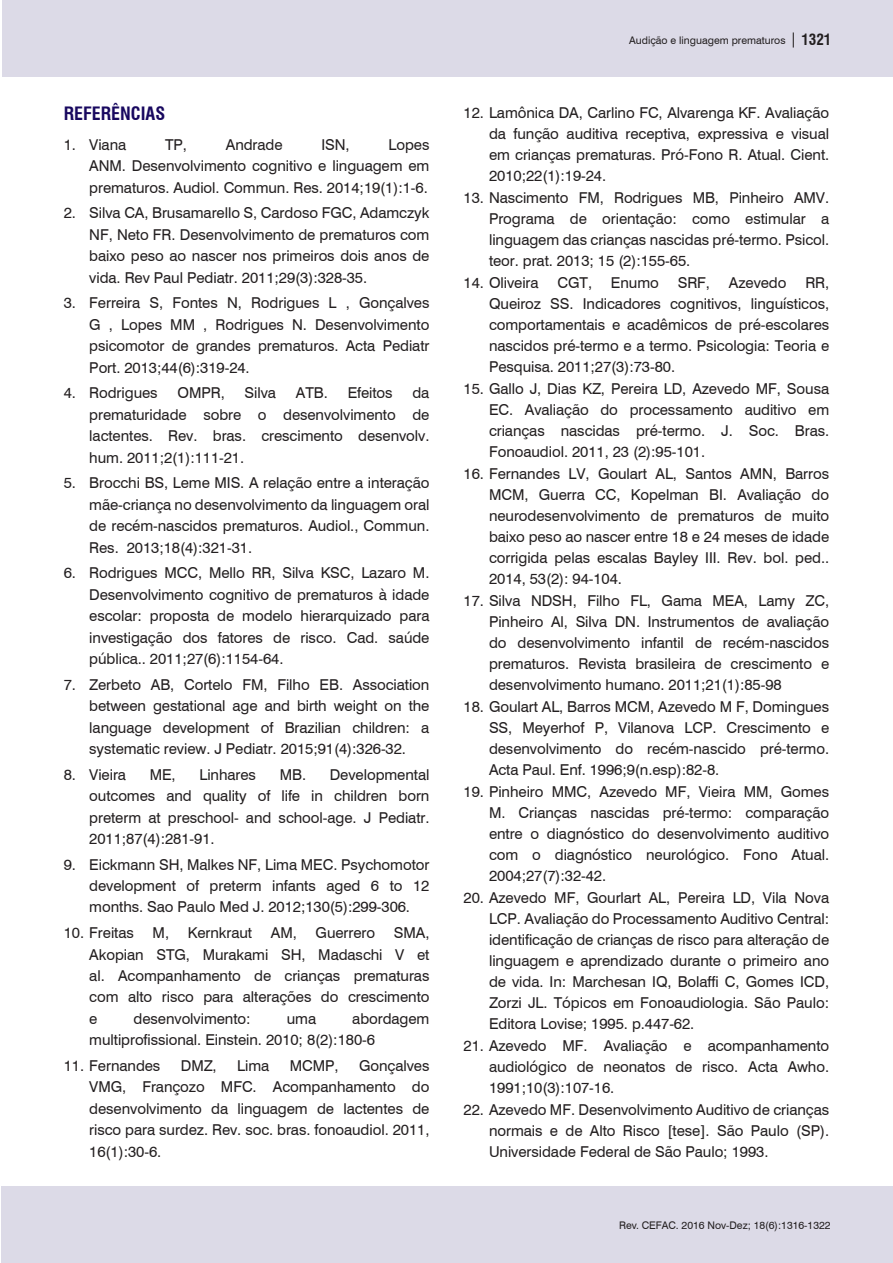
<style>
.page{position:relative;width:893px;height:1263px;background:#fff}
.page>*{position:absolute;margin:0;border:0;box-sizing:border-box;transform-origin:0 0}
.Nivel_1{font:700 condensed 18px "Swiss 721 BT";color:#18085f}
.Referencias{font:15px/21px "Swiss 721 BT";letter-spacing:-.005em;color:#231f20;text-align:justify}
.t1{font:10.5px "Swiss 721 BT";color:#231f20}
.s1{font-size:15px}
.s2{font-weight:700;font-stretch:condensed;font-size:15px}
</style>
<div class="page">
<div style="left:1px;top:1186px;width:892px;height:77px;background:#dcdae7"></div>
<div style="left:2px;top:0;width:891px;height:77px;background:#dcdae7"></div>
<p class="Nivel_1" style="left:64px;top:103px;width:103px">REFERÊNCIAS</p>
<p class="Referencias" style="left:64px;top:133px;width:64px">1. Viana</p>
<p class="Referencias" style="left:165px;top:133px;width:23px">TP,</p>
<p class="Referencias" style="left:226px;top:133px;width:58px">Andrade</p>
<p class="Referencias" style="left:321px;top:133px;width:30px">ISN,</p>
<p class="Referencias" style="left:89px;top:133px;width:342px;line-height:21.5px;text-indent:299px">Lopes ANM. Desenvolvimento cognitivo e linguagem em prematuros. Audiol. Commun. Res. 2014;19(1):1-6.</p>
<p class="Referencias" style="left:89px;top:202px;width:342px;line-height:21.5px;text-indent:-26px">2. Silva CA, Brusamarello S, Cardoso FGC, Adamczyk NF, Neto FR. Desenvolvimento de prematuros com baixo peso ao nascer nos primeiros dois anos de vida. Rev Paul Pediatr. 2011;29(3):328-35.</p>
<p class="Referencias" style="left:89px;top:292px;width:342px;line-height:21.5px;text-indent:-26px">3. Ferreira S, Fontes N, Rodrigues L , Gonçalves G , Lopes MM , Rodrigues N. Desenvolvimento psicomotor de grandes prematuros. Acta Pediatr Port. 2013;44(6):319-24.</p>
<p class="Referencias" style="left:64px;top:382px;width:95px">4. Rodrigues</p>
<p class="Referencias" style="left:178px;top:382px;width:49px">OMPR,</p>
<p class="Referencias" style="left:245px;top:382px;width:33px">Silva</p>
<p class="Referencias" style="left:296px;top:382px;width:33px">ATB.</p>
<p class="Referencias" style="left:348px;top:382px;width:47px">Efeitos</p>
<p class="Referencias" style="left:89px;top:382px;width:342px;line-height:21.5px;text-indent:323px">da prematuridade sobre o desenvolvimento de lactentes. Rev. bras. crescimento desenvolv. hum. 2011;2(1):111-21.</p>
<p class="Referencias" style="left:89px;top:472px;width:342px;line-height:21.5px;text-indent:-26px">5. Brocchi BS, Leme MIS. A relação entre a interação mãe-criança no desenvolvimento da linguagem oral de recém-nascidos prematuros. Audiol., Commun.<br>Res. 2013;18(4):321-31.</p>
<p class="Referencias" style="left:89px;top:562px;width:342px;line-height:21.5px;text-indent:-26px">6. Rodrigues MCC, Mello RR, Silva KSC, Lazaro M.<br>Desenvolvimento cognitivo de prematuros à idade escolar: proposta de modelo hierarquizado para investigação dos fatores de risco. Cad. saúde pública.. 2011;27(6):1154-64.</p>
<p class="Referencias" style="left:89px;top:673px;width:342px;line-height:21.5px;text-indent:-26px">7. Zerbeto AB, Cortelo FM, Filho EB. Association between gestational age and birth weight on the language development of Brazilian children: a systematic review. J Pediatr. 2015;91(4):326-32.</p>
<p class="Referencias" style="left:64px;top:763px;width:64px">8. Vieira</p>
<p class="Referencias" style="left:150px;top:763px;width:27px">ME,</p>
<p class="Referencias" style="left:199px;top:763px;width:58px">Linhares</p>
<p class="Referencias" style="left:89px;top:763px;width:342px;line-height:21.5px;text-indent:190px">MB. Developmental outcomes and quality of life in children born preterm at preschool- and school-age. J Pediatr.<br>2011;87(4):281-91.</p>
<p class="Referencias" style="left:89px;top:853px;width:342px;line-height:21.5px;text-indent:-26px">9. Eickmann SH, Malkes NF, Lima MEC. Psychomotor development of preterm infants aged 6 to 12 months. Sao Paulo Med J. 2012;130(5):299-306.</p>
<p class="Referencias" style="left:89px;top:921px;width:342px;line-height:21.5px;text-indent:-26px">10. Freitas M, Kernkraut AM, Guerrero SMA, Akopian STG, Murakami SH, Madaschi V et al. Acompanhamento de crianças prematuras com alto risco para alterações do crescimento e</p>
<p class="Referencias" style="left:89px;top:1007px;width:342px;line-height:21.5px;text-indent:263px">abordagem multiprofissional. Einstein. 2010; 8(2):180-6</p>
<p class="Referencias" style="left:64px;top:1054px;width:98px">11. Fernandes</p>
<p class="Referencias" style="left:181px;top:1054px;width:37px">DMZ,</p>
<p class="Referencias" style="left:237px;top:1054px;width:34px">Lima</p>
<p class="Referencias" style="left:290px;top:1054px;width:50px">MCMP,</p>
<p class="Referencias" style="left:134px;top:1007px;width:119px">desenvolvimento:</p>
<p class="Referencias" style="left:287px;top:1007px;width:31px">uma</p>
<p class="Referencias" style="left:89px;top:1054px;width:342px;line-height:21.5px;text-indent:270px">Gonçalves VMG, Françozo MFC. Acompanhamento do desenvolvimento da linguagem de lactentes de risco para surdez. Rev. soc. bras. fonoaudiol. 2011, 16(1):30-6.</p>
<p class="t1" style="left:629px;top:33px;width:204px">Audição e linguagem prematuros <span class="s1">|</span> <span class="s2">1321</span></p>
<p class="Referencias" style="left:489px;top:101px;width:342px;text-indent:-26px">12. Lamônica DA, Carlino FC, Alvarenga KF. Avaliação da função auditiva receptiva, expressiva e visual em crianças prematuras. Pró-Fono R. Atual. Cient.<br>2010;22(1):19-24.</p>
<p class="Referencias" style="left:489px;top:186px;width:342px;text-indent:-26px">13. Nascimento FM, Rodrigues MB, Pinheiro AMV.<br>Programa de orientação: como estimular a linguagem das crianças nascidas pré-termo. Psicol. teor. prat. 2013; 15 (2):155-65.</p>
<p class="Referencias" style="left:463px;top:271px;width:77px">14. Oliveira</p>
<p class="Referencias" style="left:557px;top:271px;width:36px">CGT,</p>
<p class="Referencias" style="left:611px;top:271px;width:49px">Enumo</p>
<p class="Referencias" style="left:678px;top:271px;width:34px">SRF,</p>
<p class="Referencias" style="left:729px;top:271px;width:59px">Azevedo</p>
<p class="Referencias" style="left:489px;top:271px;width:342px;text-indent:316px">RR, Queiroz SS. Indicadores cognitivos, linguísticos, comportamentais e acadêmicos de pré-escolares nascidos pré-termo e a termo. Psicologia: Teoria e Pesquisa. 2011;27(3):73-80.</p>
<p class="Referencias" style="left:489px;top:377px;width:342px;text-indent:-26px">15. Gallo J, Dias KZ, Pereira LD, Azevedo MF, Sousa EC. Avaliação do processamento auditivo em crianças nascidas pré-termo. J. Soc. Bras.<br>Fonoaudiol. 2011, 23 (2):95-101.</p>
<p class="Referencias" style="left:489px;top:462px;width:342px;text-indent:-26px">16. Fernandes LV, Goulart AL, Santos AMN, Barros MCM, Guerra CC, Kopelman BI. Avaliação do neurodesenvolvimento de prematuros de muito baixo peso ao nascer entre 18 e 24 meses de idade corrigida pelas escalas Bayley III. Rev. bol. ped..<br>2014, 53(2): 94-104.</p>
<p class="Referencias" style="left:489px;top:589px;width:342px;text-indent:-26px">17. Silva NDSH, Filho FL, Gama MEA, Lamy ZC, Pinheiro Al, Silva DN. Instrumentos de avaliação do desenvolvimento infantil de recém-nascidos prematuros. Revista brasileira de crescimento e desenvolvimento humano. 2011;21(1):85-98</p>
<p class="Referencias" style="left:489px;top:695px;width:342px;text-indent:-26px">18. Goulart AL, Barros MCM, Azevedo M F, Domingues SS, Meyerhof P, Vilanova LCP. Crescimento e desenvolvimento do recém-nascido pré-termo.<br>Acta Paul. Enf. 1996;9(n.esp):82-8.</p>
<p class="Referencias" style="left:489px;top:780px;width:342px;text-indent:-26px">19. Pinheiro MMC, Azevedo MF, Vieira MM, Gomes M. Crianças nascidas pré-termo: comparação entre o diagnóstico do desenvolvimento auditivo com o diagnóstico neurológico. Fono Atual.<br>2004;27(7):32-42.</p>
<p class="Referencias" style="left:489px;top:886px;width:342px;text-indent:-26px">20. Azevedo MF, Gourlart AL, Pereira LD, Vila Nova LCP. Avaliação do Processamento Auditivo Central: identificação de crianças de risco para alteração de linguagem e aprendizado durante o primeiro ano de vida. In: Marchesan IQ, Bolaffi C, Gomes ICD, Zorzi JL. Tópicos em Fonoaudiologia. São Paulo:<br>Editora Lovise; 1995. p.447-62.</p>
<p class="Referencias" style="left:489px;top:1034px;width:342px;text-indent:-26px">21. Azevedo MF. Avaliação e acompanhamento audiológico de neonatos de risco. Acta Awho.<br>1991;10(3):107-16.</p>
<p class="Referencias" style="left:489px;top:1098px;width:342px;text-indent:-26px">22. Azevedo MF. Desenvolvimento Auditivo de crianças normais e de Alto Risco [tese]. São Paulo (SP).<br>Universidade Federal de São Paulo; 1993.</p>
<p class="t1" style="left:619px;top:1218px;width:213px">Rev. CEFAC. 2016 Nov-Dez; 18(6):1316-1322</p>
</div>
